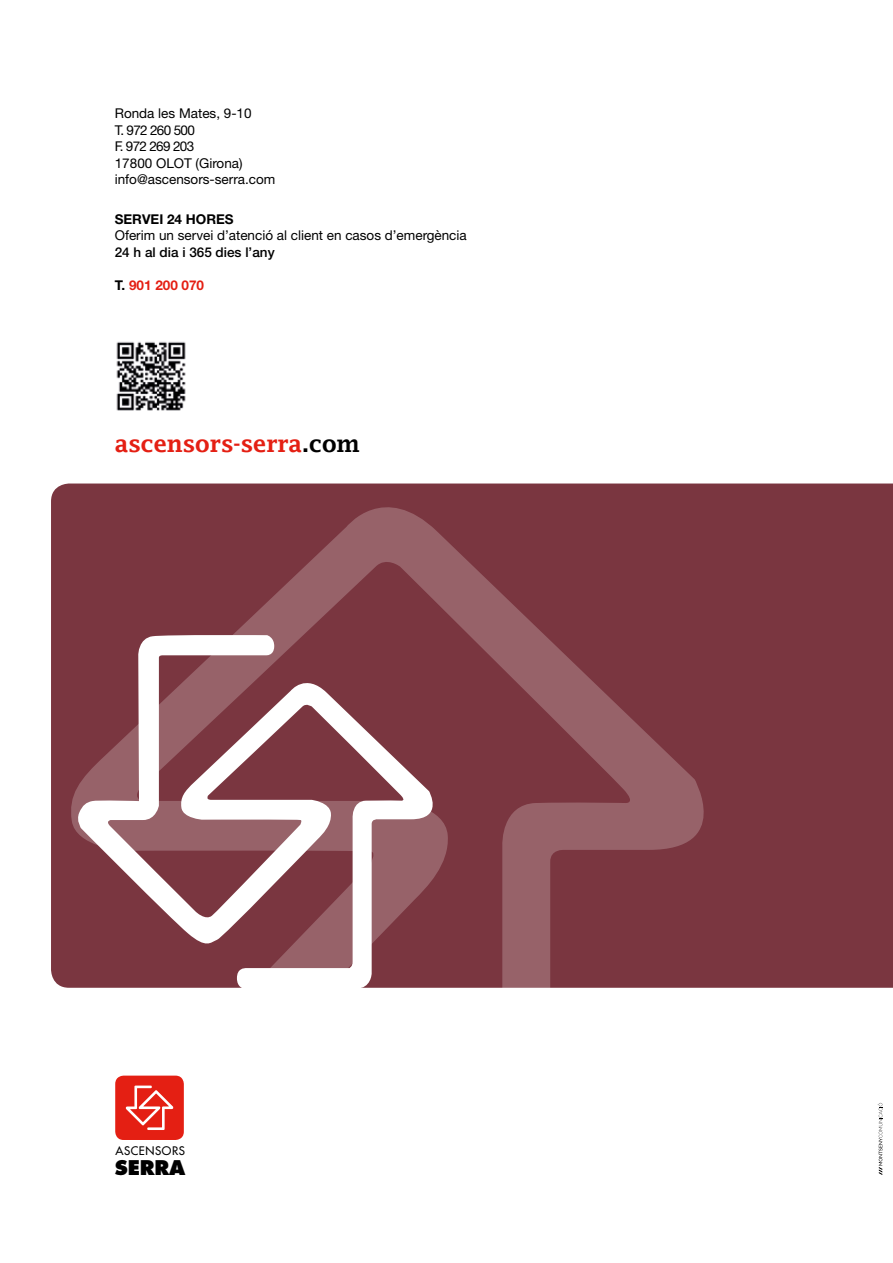
<style>
.page{position:relative;width:893px;height:1263px;background:#fff}
.page>*{position:absolute;margin:0;border:0;box-sizing:border-box;transform-origin:0 0}
.t1{font:600 23.25px "Lucida Fax";letter-spacing:-.02em;color:#e41f13}
.t2{font:800 19.65px "Futura Std";letter-spacing:-.01em;color:#000}
.t3{font:13.5px/16.5px "Helvetica Neue LT Std";color:#000}
.t4{font:500 13.5px "Helvetica Neue LT Std";color:#000}
.t5{font:700 13.5px "Helvetica Neue LT Std";color:#000}
.t6{font:700 13.5px "Helvetica Neue LT Std";color:#e41f13}
.t7{font:500 11.55px "Futura Std";letter-spacing:.05em;color:#000}
.s1{color:#000}
</style>
<div class="page">
<div style="left:705px;top:483px;width:188px;height:505px;background:#7a3640"></div>
<svg style="left:51px;top:483px;width:654px;height:657px;fill:#7a3640"></svg>
<svg style="left:76px;top:634px;width:369px;height:355px;fill:#7a3640"></svg>
<div style="left:115px;top:1075px;width:69px;height:65px;background:#e41f13;border-radius:8px"></div>
<svg style="left:126px;top:1085px;width:47px;height:45px"></svg>
<img style="left:116px;top:341px;width:70px;height:70px">
<svg style="left:878px;top:1103px;width:4px;height:72px"></svg>
<p class="t3" style="left:115px;top:105px;width:162px">Ronda les Mates, 9-10<br>T. 972 260 500<br>F. 972 269 203<br>17800 OLOT (Girona) info@ascensors-serra.com</p>
<p class="t5" style="left:115px;top:211px;width:120px">SERVEI 24 HORES</p>
<p class="t3" style="left:115px;top:227px;width:353px">Oferim un servei d’atenció al client en casos d’emergència</p>
<p class="t4" style="left:115px;top:244px;width:161px">24 h al dia i 365 dies l’any</p>
<p class="t6" style="left:115px;top:277px;width:91px"><span class="s1">T.</span> 901 200 070</p>
<h1 class="t1" style="left:115px;top:430px;width:246px">ascensors-serra<span class="s1">.com</span></h1>
<p class="t7" style="left:115px;top:1143px;width:71px">ASCENSORS</p>
<h2 class="t2" style="left:115px;top:1155px;width:72px">SERRA</h2>
</div>
